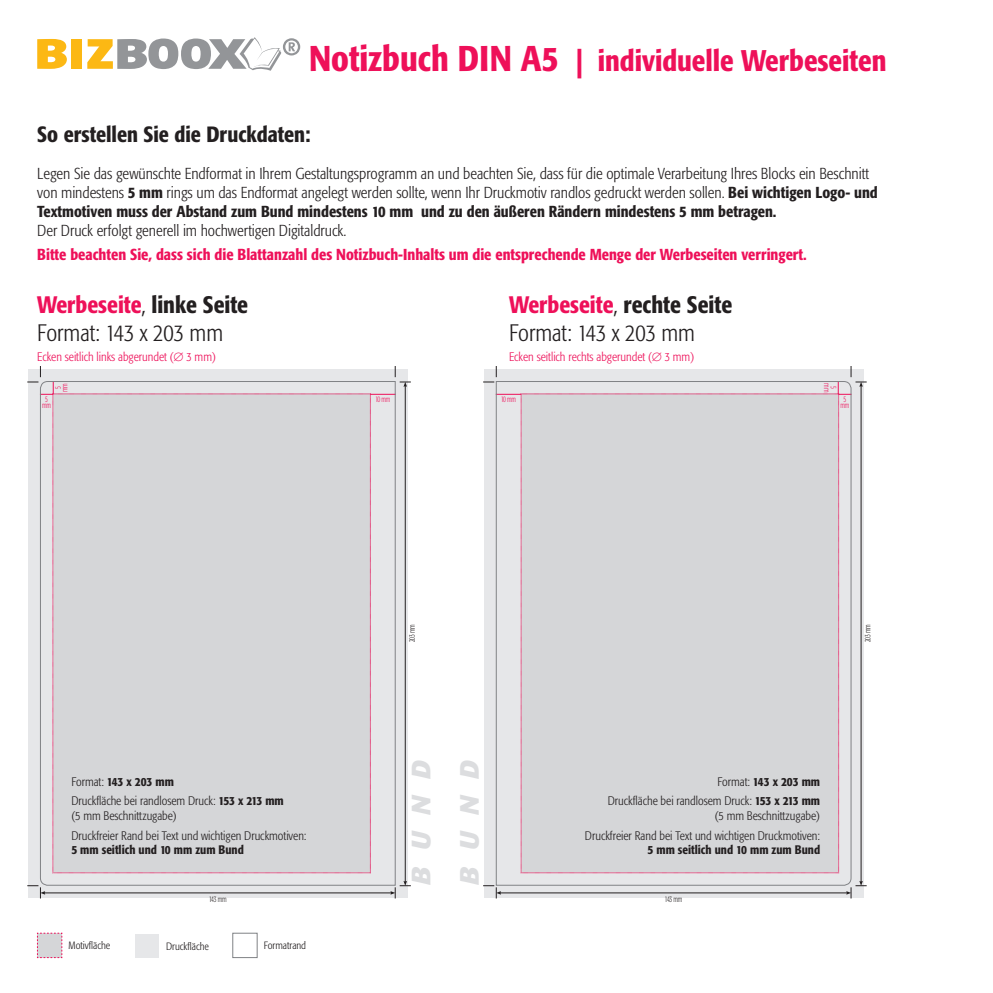
<style>
.page{position:relative;width:993px;height:993px;background:#fff}
.page>*{position:absolute;margin:0;border:0;box-sizing:border-box;transform-origin:0 0}
.t1{font:500 condensed 29.57px "Formata";color:#ee1059}
.t2{font:italic 700 26.25px "Formata";color:#dcdddf}
.t3{font:300 condensed 23.62px/28.3px "Formata";color:#231f20}
.t4{font:500 condensed 21.88px "Formata";color:#231f20}
.t5{font:300 condensed 15.75px/18.9px "Formata";color:#231f20}
.t6{font:500 condensed 15.75px "Formata";color:#ee1059}
.t7{font:300 condensed 12.25px/19.7px "Formata";color:#231f20}
.t8{font:300 condensed 12.25px "Formata";color:#ee1059}
.t9{font:500 condensed 12.25px "Formata";color:#231f20}
.t10{font:300 condensed 10.5px "Formata";color:#231f20}
.t11{font:300 condensed 8.31px "Formata";letter-spacing:-.03em;color:#231f20;scale:.77 1}
.t12{font:300 condensed 8.31px/6.6px "Formata";letter-spacing:-.03em;color:#ee1059;text-align:center;scale:.77 1}
.s1{font-size:35.44px}
.s2{font-weight:500}
.s3{font-weight:500;color:#ee1059}
</style>
<div class="page">
<svg style="left:37px;top:39px;width:30px;height:30px"></svg>
<div style="left:71px;top:39px;width:11px;height:30px;background:#fcb814"></div>
<svg style="left:87px;top:37px;width:213px;height:34px"></svg>
<svg style="left:37px;top:932px;width:26px;height:26px"></svg>
<div style="left:135px;top:933px;width:24px;height:24px;background:#e6e7e9"></div>
<div style="left:232px;top:932px;width:25px;height:25px;border:1px solid #808285"></div>
<svg style="left:484px;top:873px;width:379px;height:24px;background:#d8d8db"></svg>
<hr style="left:860px;top:385px;width:1px;height:496px;background:#231f20">
<hr style="left:499px;top:892px;width:348px;height:1px;background:#231f20">
<svg style="left:483px;top:885px;width:18px;height:13px"></svg>
<svg style="left:845px;top:880px;width:21px;height:18px"></svg>
<svg style="left:483px;top:366px;width:383px;height:507px"></svg>
<svg style="left:28px;top:873px;width:379px;height:24px;background:#d8d9db"></svg>
<hr style="left:405px;top:385px;width:1px;height:496px;background:#231f20">
<hr style="left:44px;top:892px;width:347px;height:1px;background:#231f20">
<svg style="left:27px;top:885px;width:18px;height:13px"></svg>
<svg style="left:390px;top:880px;width:20px;height:18px"></svg>
<svg style="left:27px;top:366px;width:383px;height:507px"></svg>
<svg style="left:496px;top:381px;width:355px;height:504px;background:#d6d6d9"></svg>
<svg style="left:40px;top:381px;width:355px;height:504px;background:#d7d6d9"></svg>
<h1 class="t1" style="left:309px;top:42px;width:578px"><span class="s1">Notizbuch DIN A5</span> | individuelle Werbeseiten</h1>
<h3 class="t4" style="left:37px;top:120px;width:275px">So erstellen Sie die Druckdaten:</h3>
<p class="t5" style="left:37px;top:164px;width:841px">Legen Sie das gewünschte Endformat in Ihrem Gestaltungsprogramm an und beachten Sie, dass für die optimale Verarbeitung Ihres Blocks ein Beschnitt von mindestens <span class="s2">5 mm</span> rings um das Endformat angelegt werden sollte, wenn Ihr Druckmotiv randlos gedruckt werden sollen. <span class="s2">Bei wichtigen Logo- und<br>Textmotiven muss der Abstand zum Bund mindestens 10 mm und zu den äußeren Rändern mindestens 5 mm betragen.</span></p>
<p class="t5" style="left:37px;top:221px;width:310px">Der Druck erfolgt generell im hochwertigen Digitaldruck.</p>
<p class="t6" style="left:37px;top:245px;width:770px">Bitte beachten Sie, dass sich die Blattanzahl des Notizbuch-Inhalts um die entsprechende Menge der Werbeseiten verringert.</p>
<h3 class="t3" style="left:37px;top:291px;width:212px"><span class="s3">Werbeseite</span>, <span class="s2">linke Seite<br></span>Format: 143 x 203 mm</h3>
<p class="t8" style="left:37px;top:349px;width:180px">Ecken seitlich links abgerundet (∅ 3 mm)</p>
<h3 class="t3" style="left:509px;top:291px;width:224px"><span class="s3">Werbeseite</span>, <span class="s2">rechte Seite<br></span>Format: 143 x 203 mm</h3>
<p class="t8" style="left:509px;top:349px;width:186px">Ecken seitlich rechts abgerundet (∅ 3 mm)</p>
<p class="t12" style="left:55px;top:392px;width:13px;rotate:-90deg">5 mm</p>
<p class="t12" style="left:836px;top:383px;width:13px;rotate:90deg">5 mm</p>
<p class="t12" style="left:42px;top:395px;width:13px">5 mm</p>
<p class="t12" style="left:375px;top:396px;width:21px">10 mm</p>
<p class="t12" style="left:501px;top:396px;width:21px">10 mm</p>
<p class="t12" style="left:840px;top:395px;width:13px">5 mm</p>
<p class="t7" style="left:71px;top:771px;width:214px">Format: <span class="s2">143 x 203 mm<br></span>Druckfläche bei randlosem Druck: <span class="s2">153 x 213 mm</span></p>
<p class="t7" style="left:71px;top:805px;width:236px">(5 mm Beschnittzugabe)<br>Druckfreier Rand bei Text und wichtigen Druckmotiven:</p>
<p class="t9" style="left:71px;top:842px;width:174px">5 mm seitlich und 10 mm zum Bund</p>
<p class="t11" style="left:209px;top:894px;width:24px">143 mm</p>
<p class="t10" style="left:68px;top:939px;width:43px">Motivfläche</p>
<p class="t10" style="left:166px;top:940px;width:44px">Druckfläche</p>
<p class="t10" style="left:264px;top:939px;width:44px">Formatrand</p>
<p class="t11" style="left:407px;top:642px;width:25px;rotate:-90deg">203 mm</p>
<h2 class="t2" style="left:404px;top:884px;width:126px;rotate:-90deg">BUND</h2>
<h2 class="t2" style="left:453px;top:884px;width:126px;rotate:-90deg">BUND</h2>
<p class="t11" style="left:862px;top:642px;width:25px;rotate:-90deg">203 mm</p>
<p class="t7" style="left:607px;top:771px;width:214px;text-align:right">Format: <span class="s2">143 x 203 mm<br></span>Druckfläche bei randlosem Druck: <span class="s2">153 x 213 mm</span></p>
<p class="t7" style="left:584px;top:805px;width:236px;text-align:right">(5 mm Beschnittzugabe)<br>Druckfreier Rand bei Text und wichtigen Druckmotiven:</p>
<p class="t9" style="left:647px;top:842px;width:174px">5 mm seitlich und 10 mm zum Bund</p>
<p class="t11" style="left:664px;top:894px;width:24px">143 mm</p>
</div>
